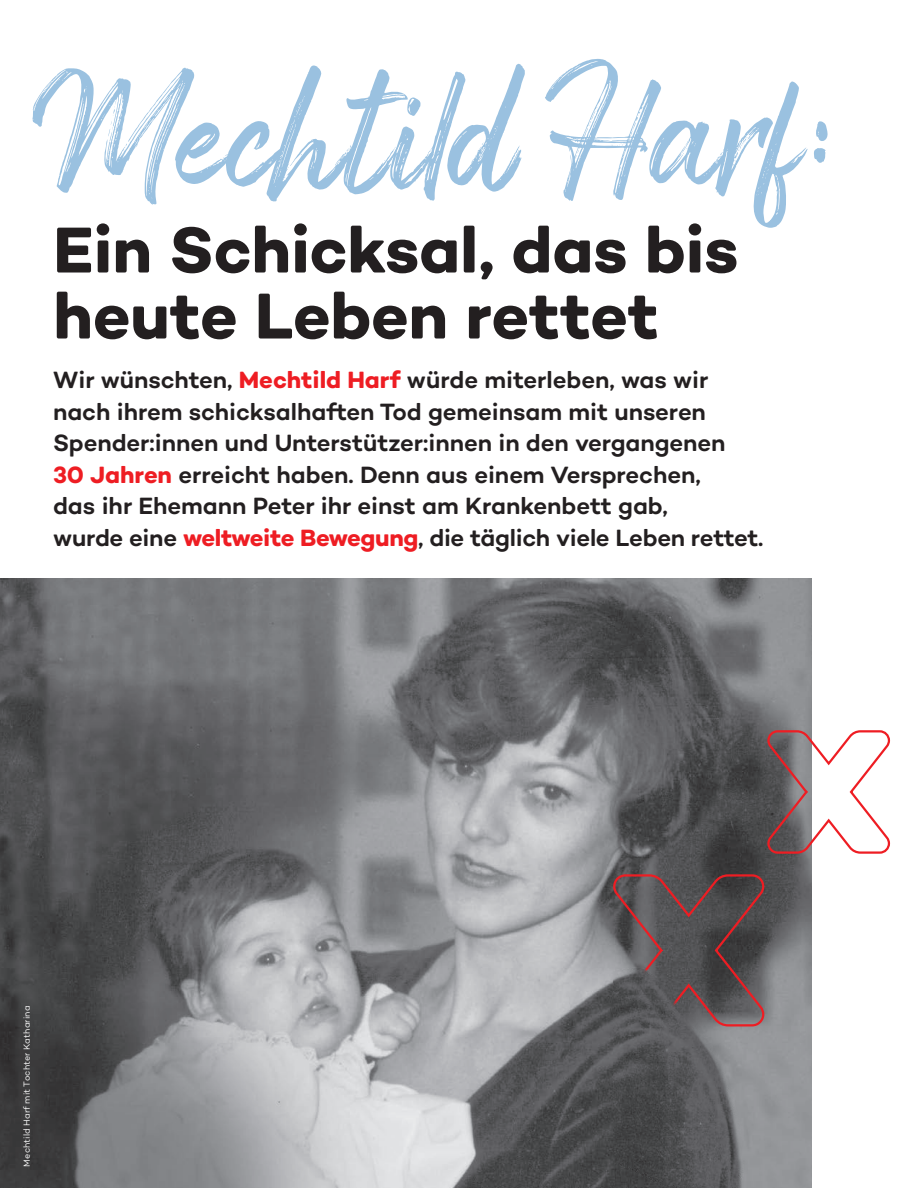
<style>
.page{position:relative;width:918px;height:1188px;background:#fff}
.page>*{position:absolute;margin:0;border:0;box-sizing:border-box;transform-origin:0 0}
.t1{font:148.65px "Arsilon";color:#9ac1e0}
.t2{font:700 66px/66px "DKMS Custom";letter-spacing:-.005em;color:#231f20}
.t3{font:500 24px/31.5px "DKMS Custom";letter-spacing:-.005em;color:#231f20}
.t4{font:9px "DKMS Custom";letter-spacing:.02em;color:#fff}
.s1{font-weight:700;color:#ee1d23}
</style>
<div class="page">
<img style="left:0;top:578px;width:812px;height:610px">
<svg style="left:766px;top:729px;width:125px;height:126px"></svg>
<svg style="left:612px;top:873px;width:154px;height:155px;background:#5a4c4e"></svg>
<img style="left:613px;top:950px;width:199px;height:238px">
<h1 class="t1" style="left:33px;top:45px;width:811px">Mechtild Harf:</h1>
<h2 class="t2" style="left:53px;top:216px;width:687px">Ein Schicksal, das bis heute Leben rettet</h2>
<p class="t3" style="left:53px;top:364px;width:712px">Wir wünschten, <span class="s1">Mechtild Harf</span> würde miterleben, was wir nach ihrem schicksalhaften Tod gemeinsam mit unseren Spender:innen und Unterstützer:innen in den vergangenen<br><span class="s1">30 Jahren</span> erreicht haben. Denn aus einem Versprechen,<br>das ihr Ehemann Peter ihr einst am Krankenbett gab,<br>wurde eine <span class="s1">weltweite Bewegung</span>, die täglich viele Leben rettet.</p>
<p class="t4" style="left:21px;top:1167px;width:163px;rotate:-90deg">Mechtild Harf mit Tochter Katharina</p>
</div>
